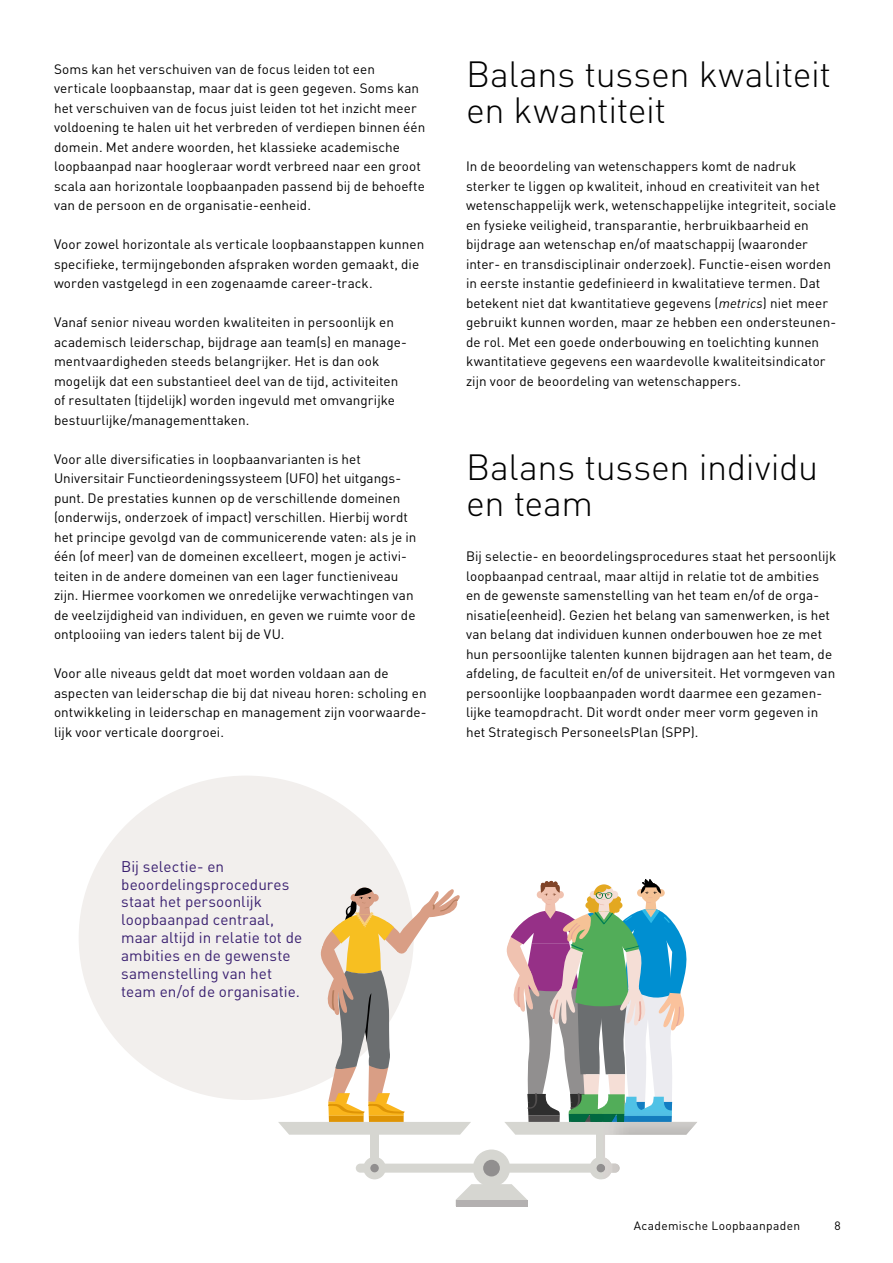
<style>
.page{position:relative;width:893px;height:1263px;background:#fff}
.page>*{position:absolute;margin:0;border:0;box-sizing:border-box;transform-origin:0 0}
.Body{font:300 36px/36px "DIN Pro";letter-spacing:-.01em;color:#000}
.Kop{font:15.3px/17.9px "DIN Pro";letter-spacing:.005em;color:#3b2171}
.Body-2{font:13.5px/19.5px "DIN Pro";letter-spacing:.005em;color:#000}
.t1{font:12px "DIN Pro";letter-spacing:.025em;color:#000}
.s1{font-style:italic}
</style>
<div class="page">
<div style="left:79px;top:775px;width:335px;height:325px;background:#f2efed;border-radius:50%"></div>
<svg style="left:356px;top:1163px;width:118px;height:9px"></svg>
<div style="left:370px;top:1128px;width:9px;height:37px;background:#d6d6d1"></div>
<div style="left:363px;top:1157px;width:23px;height:22px;background:#d6d6d1;border-radius:50%"></div>
<div style="left:370px;top:1164px;width:9px;height:8px;background:#918f8f;border-radius:50%"></div>
<svg style="left:456px;top:1184px;width:71px;height:16px"></svg>
<svg style="left:278px;top:1122px;width:193px;height:13px;background:#d9d9d4"></svg>
<div style="left:597px;top:1128px;width:8px;height:37px;background:#d6d6d1"></div>
<div style="left:590px;top:1157px;width:22px;height:22px;background:#d6d6d1;border-radius:50%"></div>
<div style="left:473px;top:1149px;width:37px;height:38px;background:#d6d6d1;border-radius:50%"></div>
<div style="left:483px;top:1160px;width:17px;height:16px;background:#918f8f;border-radius:50%"></div>
<div style="left:456px;top:1200px;width:71px;height:6px;background:#b3b0b0"></div>
<div style="left:369px;top:1116px;width:35px;height:6px;background:#de9405"></div>
<div style="left:329px;top:1116px;width:35px;height:6px;background:#de9405"></div>
<svg style="left:320px;top:886px;width:140px;height:230px"></svg>
<svg style="left:509px;top:1163px;width:111px;height:9px"></svg>
<svg style="left:505px;top:879px;width:192px;height:256px"></svg>
<img style="left:541px;top:881px;width:17px;height:3px">
<p class="Body-2" style="left:54px;top:58px;width:373px">Soms kan het verschuiven van de focus leiden tot een verticale loopbaanstap, maar dat is geen gegeven. Soms kan het verschuiven van de focus juist leiden tot het inzicht meer voldoening te halen uit het verbreden of verdiepen binnen één domein. Met andere woorden, het klassieke academische loopbaanpad naar hoogleraar wordt verbreed naar een groot scala aan horizontale loopbaanpaden passend bij de behoefte van de persoon en de organisatie-eenheid.</p>
<p class="Body-2" style="left:54px;top:233px;width:372px">Voor zowel horizontale als verticale loopbaanstappen kunnen specifieke, termijngebonden afspraken worden gemaakt, die worden vastgelegd in een zogenaamde career-track.</p>
<p class="Body-2" style="left:54px;top:311px;width:354px">Vanaf senior niveau worden kwaliteiten in persoonlijk en academisch leiderschap, bijdrage aan team(s) en manage&shy;mentvaardigheden steeds belangrijker. Het is dan ook mogelijk dat een substantieel deel van de tijd, activiteiten of resultaten (tijdelijk) worden ingevuld met omvangrijke bestuurlijke/managementtaken.</p>
<p class="Body-2" style="left:54px;top:448px;width:364px">Voor alle diversificaties in loopbaanvarianten is het Universitair Functieordeningssysteem (UFO) het uitgangs&shy;punt. De prestaties kunnen op de verschillende domeinen (onderwijs, onderzoek of impact) verschillen. Hierbij wordt het principe gevolgd van de communicerende vaten: als je in één (of meer) van de domeinen excelleert, mogen je activi&shy;teiten in de andere domeinen van een lager functieniveau zijn. Hiermee voorkomen we onredelijke verwachtingen van de veelzijdigheid van individuen, en geven we ruimte voor de ontplooiing van ieders talent bij de VU.</p>
<p class="Body-2" style="left:54px;top:662px;width:374px">Voor alle niveaus geldt dat moet worden voldaan aan de aspecten van leiderschap die bij dat niveau horen: scholing en ontwikkeling in leiderschap en management zijn voorwaarde&shy;lijk voor verticale doorgroei.</p>
<p class="Body" style="left:466px;top:53px;width:367px">Balans tussen kwaliteit en kwantiteit</p>
<p class="Body-2" style="left:466px;top:155px;width:372px">In de beoordeling van wetenschappers komt de nadruk sterker te liggen op kwaliteit, inhoud en creativiteit van het wetenschappelijk werk, wetenschappelijke integriteit, sociale en fysieke veiligheid, transparantie, herbruikbaarheid en bijdrage aan wetenschap en/of maatschappij (waaronder inter- en transdisciplinair onderzoek). Functie-eisen worden in eerste instantie gedefinieerd in kwalitatieve termen. Dat betekent niet dat kwantitatieve gegevens (<span class="s1">metrics</span>) niet meer gebruikt kunnen worden, maar ze hebben een ondersteunen&shy;de rol. Met een goede onderbouwing en toelichting kunnen kwantitatieve gegevens een waardevolle kwaliteitsindicator zijn voor de beoordeling van wetenschappers.</p>
<p class="Body" style="left:466px;top:446px;width:354px">Balans tussen individu en team</p>
<p class="Body-2" style="left:466px;top:545px;width:372px">Bij selectie- en beoordelingsprocedures staat het persoonlijk loopbaanpad centraal, maar altijd in relatie tot de ambities en de gewenste samenstelling van het team en/of de orga&shy;nisatie(eenheid). Gezien het belang van samenwerken, is het van belang dat individuen kunnen onderbouwen hoe ze met hun persoonlijke talenten kunnen bijdragen aan het team, de afdeling, de faculteit en/of de universiteit. Het vormgeven van persoonlijke loopbaanpaden wordt daarmee een gezamen&shy;lijke teamopdracht. Dit wordt onder meer vorm gegeven in het Strategisch PersoneelsPlan (SPP).</p>
<p class="Kop" style="left:121px;top:856px;width:182px">Bij selectie- en beoordelingsprocedures staat het persoonlijk loopbaanpad centraal, maar altijd in relatie tot de ambities en de gewenste samenstelling van het team en/of de organisatie.</p>
<p class="t1" style="left:634px;top:1216px;width:168px">Academische Loopbaanpaden</p>
<p class="t1" style="left:835px;top:1216px;width:8px">8</p>
</div>
